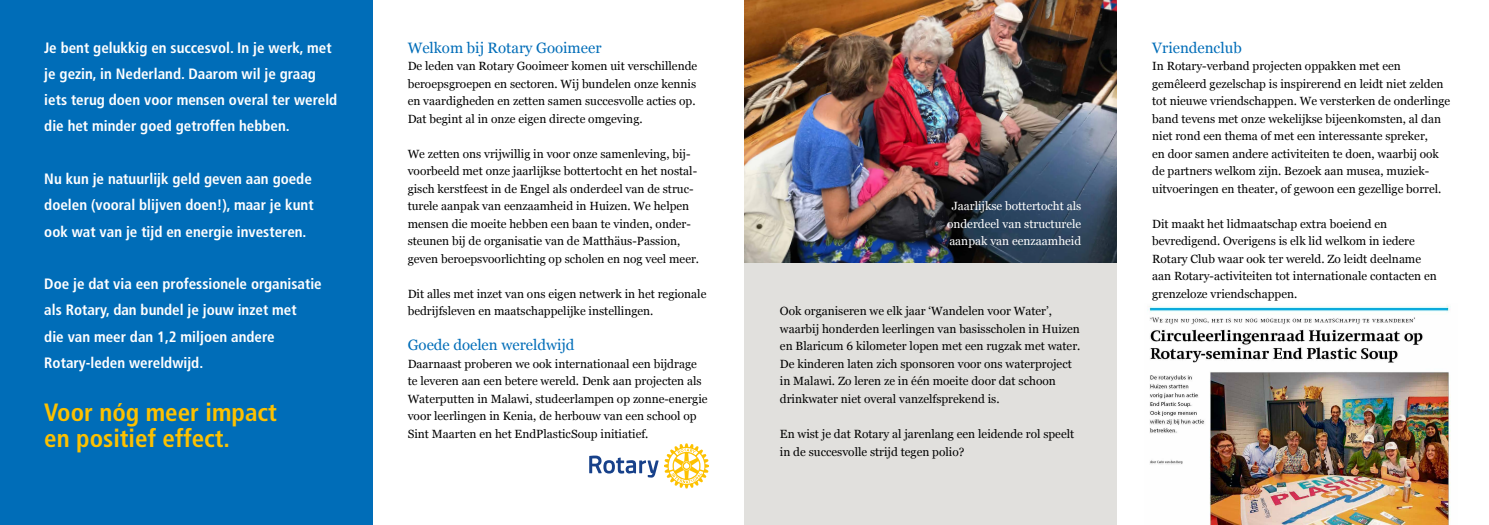
<style>
.page{position:relative;width:1489px;height:525px;background:#fff}
.page>*{position:absolute;margin:0;border:0;box-sizing:border-box;transform-origin:0 0}
.t1{font:700 condensed 25px/26.2px "Frutiger";color:#fdc100}
.t2{font:700 condensed 15px/26.2px "Frutiger";color:#fff}
.t3{font:15px "Georgia";color:#006db8}
.t4{font:11.88px/17.5px "Georgia";color:#000}
.t5{font:11.88px/17.5px "Georgia";color:#fff;text-align:center}
</style>
<div class="page">
<div style="left:744px;top:262px;width:372px;height:262px;background:#e1e0dd"></div>
<div style="left:0;top:0;width:372px;height:524px;background:#006db8"></div>
<img style="left:1147px;top:306px;width:304px;height:218px">
<img style="left:744px;top:0;width:372px;height:262px">
<svg style="left:589px;top:455px;width:69px;height:22px"></svg>
<svg style="left:664px;top:443px;width:45px;height:45px"></svg>
<p class="t2" style="left:44px;top:34px;width:294px">Je bent gelukkig en succesvol. In je werk, met je gezin, in Nederland. Daarom wil je graag iets terug doen voor mensen overal ter wereld die het minder goed getroffen hebben.</p>
<p class="t2" style="left:44px;top:165px;width:271px;text-align:justify">Nu kun je natuurlijk geld geven aan goede doelen (vooral blijven doen!), maar je kunt ook wat van je tijd en energie investeren.</p>
<p class="t2" style="left:44px;top:270px;width:279px">Doe je dat via een professionele organisatie als Rotary, dan bundel je jouw inzet met<br>die van meer dan 1,2 miljoen andere Rotary-leden wereldwijd.</p>
<h1 class="t1" style="left:44px;top:398px;width:234px">Voor nóg meer impact en positief effect.</h1>
<p class="t3" style="left:407px;top:36px;width:195px">Welkom bij Rotary Gooimeer</p>
<p class="t4" style="left:407px;top:57px;width:291px">De leden van Rotary Gooimeer komen uit verschillende beroepsgroepen en sectoren. Wij bundelen onze kennis en vaardigheden en zetten samen succesvolle acties op.<br>Dat begint al in onze eigen directe omgeving.</p>
<p class="t4" style="left:407px;top:144px;width:293px">We zetten ons vrijwillig in voor onze samenleving, bij&shy;voorbeeld met onze jaarlijkse bottertocht en het nostal&shy;gisch kerstfeest in de Engel als onderdeel van de struc&shy;turele aanpak van eenzaamheid in Huizen. We helpen mensen die moeite hebben een baan te vinden, onder&shy;steunen bij de organisatie van de Matthäus-Passion, geven beroepsvoorlichting op scholen en nog veel meer.</p>
<p class="t4" style="left:407px;top:284px;width:300px">Dit alles met inzet van ons eigen netwerk in het regionale bedrijfsleven en maatschappelijke instellingen.</p>
<p class="t3" style="left:407px;top:334px;width:168px">Goede doelen wereldwijd</p>
<p class="t4" style="left:407px;top:354px;width:301px">Daarnaast proberen we ook internationaal een bijdrage te leveren aan een betere wereld. Denk aan projecten als Waterputten in Malawi, studeerlampen op zonne-energie voor leerlingen in Kenia, de herbouw van een school op Sint Maarten en het EndPlasticSoup initiatief.</p>
<p class="t5" style="left:947px;top:197px;width:136px">Jaarlijkse bottertocht als onderdeel van structurele aanpak van eenzaamheid</p>
<p class="t4" style="left:780px;top:302px;width:302px">Ook organiseren we elk jaar ‘Wandelen voor Water’, waarbij honderden leerlingen van basisscholen in Huizen en Blaricum 6 kilometer lopen met een rugzak met water.<br>De kinderen laten zich sponsoren voor ons waterproject in Malawi. Zo leren ze in één moeite door dat schoon drinkwater niet overal vanzelfsprekend is.</p>
<p class="t4" style="left:780px;top:424px;width:296px">En wist je dat Rotary al jarenlang een leidende rol speelt in de succesvolle strijd tegen polio?</p>
<p class="t3" style="left:1152px;top:36px;width:91px">Vriendenclub</p>
<p class="t4" style="left:1152px;top:57px;width:299px">In Rotary-verband projecten oppakken met een gemêleerd gezelschap is inspirerend en leidt niet zelden tot nieuwe vriendschappen. We versterken de onderlinge band tevens met onze wekelijkse bijeenkomsten, al dan niet rond een thema of met een interessante spreker,<br>en door samen andere activiteiten te doen, waarbij ook de partners welkom zijn. Bezoek aan musea, muziek&shy;uitvoeringen en theater, of gewoon een gezellige borrel.</p>
<p class="t4" style="left:1152px;top:214px;width:286px">Dit maakt het lidmaatschap extra boeiend en bevredigend. Overigens is elk lid welkom in iedere Rotary Club waar ook ter wereld. Zo leidt deelname aan Rotary-activiteiten tot internationale contacten en grenzeloze vriendschappen.</p>
</div>
